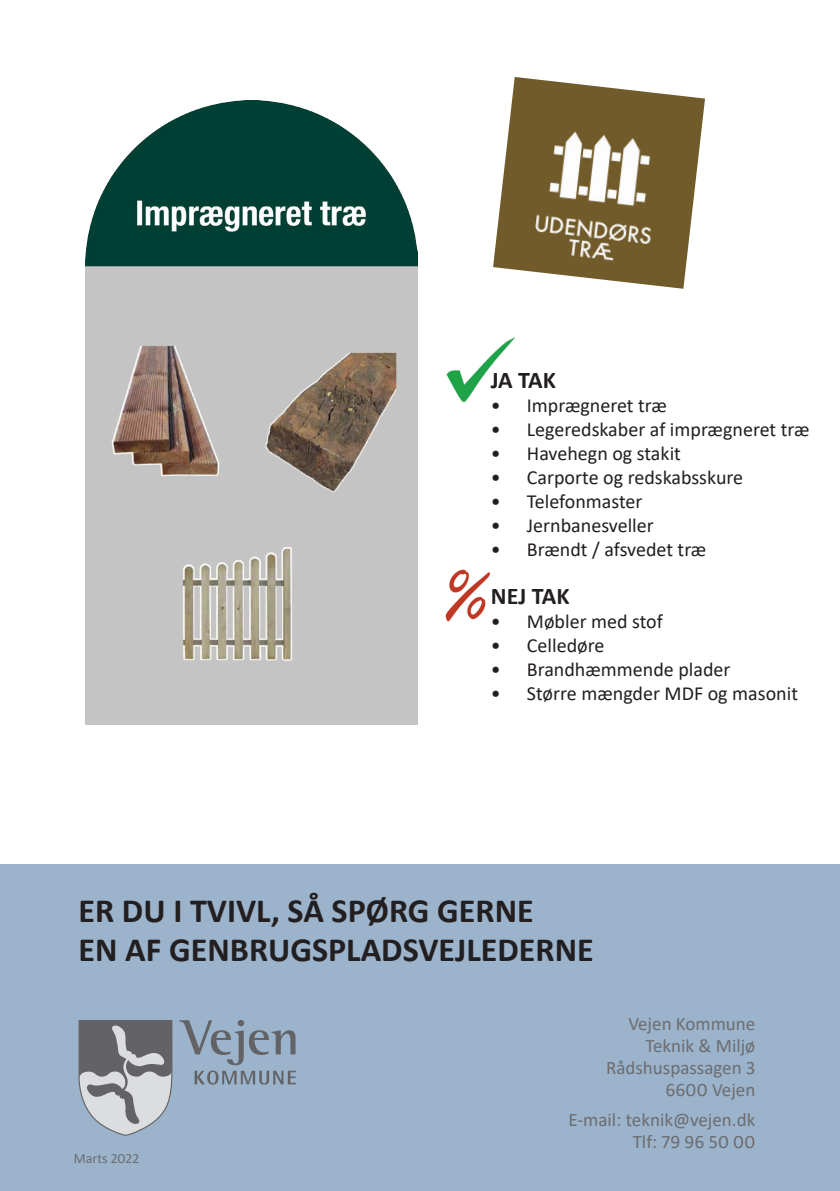
<style>
.page{position:relative;width:840px;height:1191px;background:#fff}
.page>*{position:absolute;margin:0;border:0;box-sizing:border-box;transform-origin:0 0}
.AV_Tekst{font:700 34px "Calibri";color:#231f20}
.Brødtekst{font:700 24px "Calibri";color:#231f20}
.t1{font:20px "Calibri";color:#231f20}
.AV_Tekst-2{font:19px "Calibri";color:#6c6d70}
.AV_Tekst_2{font:14px "Calibri";color:#6c6d70}
</style>
<div class="page">
<div style="left:0;top:865px;width:839px;height:326px;background:#9bb3cb"></div>
<svg style="left:179px;top:1020px;width:117px;height:64px"></svg>
<svg style="left:78px;top:1020px;width:95px;height:116px;background:#999da2"></svg>
<img style="left:85px;top:100px;width:332px;height:624px">
<img style="left:493px;top:77px;width:211px;height:212px">
<img style="left:446px;top:337px;width:69px;height:65px">
<img style="left:445px;top:569px;width:45px;height:53px">
<p class="Brødtekst" style="left:490px;top:362px;width:67px">JA TAK</p>
<p class="t1" style="left:490px;top:391px;width:177px">• Imprægneret træ</p>
<p class="t1" style="left:490px;top:415px;width:320px">• Legeredskaber af imprægneret træ</p>
<p class="t1" style="left:490px;top:439px;width:191px">• Havehegn og stakit</p>
<p class="t1" style="left:490px;top:463px;width:254px">• Carporte og redskabsskure</p>
<p class="t1" style="left:490px;top:487px;width:153px">• Telefonmaster</p>
<p class="t1" style="left:490px;top:511px;width:164px">• Jernbanesveller</p>
<p class="t1" style="left:490px;top:535px;width:217px">• Brændt / afsvedet træ</p>
<p class="Brødtekst" style="left:490px;top:578px;width:80px">NEJ TAK</p>
<p class="t1" style="left:490px;top:607px;width:173px">• Møbler med stof</p>
<p class="t1" style="left:490px;top:631px;width:115px">• Celledøre</p>
<p class="t1" style="left:490px;top:655px;width:241px">• Brandhæmmende plader</p>
<p class="t1" style="left:490px;top:679px;width:308px">• Større mængder MDF og masonit</p>
<p class="AV_Tekst" style="left:78px;top:886px;width:456px">ER DU I TVIVL, SÅ SPØRG GERNE</p>
<p class="AV_Tekst" style="left:78px;top:925px;width:516px">EN AF GENBRUGSPLADSVEJLEDERNE</p>
<p class="AV_Tekst_2" style="left:74px;top:1148px;width:67px">Marts 2022</p>
<p class="AV_Tekst-2" style="left:628px;top:1011px;width:128px">Vejen Kommune</p>
<p class="AV_Tekst-2" style="left:645px;top:1033px;width:111px">Teknik &amp; Miljø</p>
<p class="AV_Tekst-2" style="left:605px;top:1055px;width:151px">Rådshuspassagen 3</p>
<p class="AV_Tekst-2" style="left:665px;top:1077px;width:91px">6600 Vejen</p>
<p class="AV_Tekst-2" style="left:568px;top:1107px;width:188px">E-mail: teknik@vejen.dk</p>
<p class="AV_Tekst-2" style="left:632px;top:1129px;width:124px">Tlf: 79 96 50 00</p>
</div>
